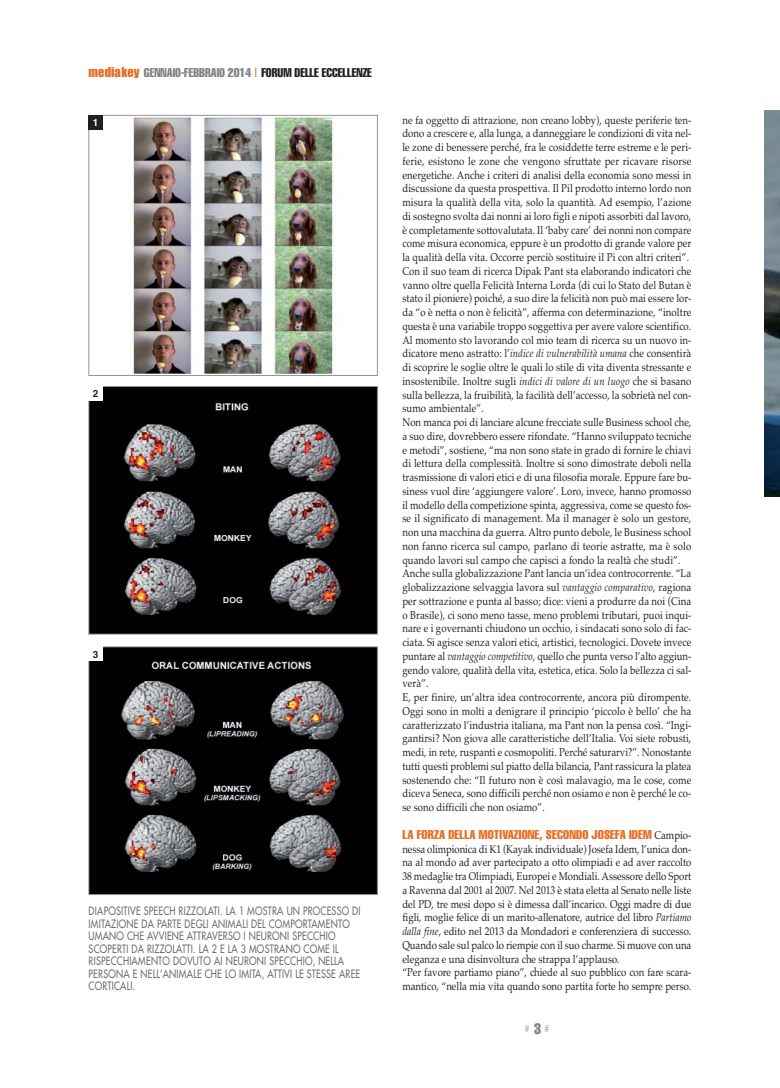
<style>
.page{position:relative;width:780px;height:1088px;background:#fff}
.page>*{position:absolute;margin:0;border:0;box-sizing:border-box;transform-origin:0 0}
.t1{font:extra-condensed 12.5px "Helvetica";color:#808285}
.t2{font:extra-condensed 12.5px "Helvetica";letter-spacing:.01em;color:#e76e25;scale:1.05 1}
.t3{font:11.25px/13.8px "Palatino";letter-spacing:.01em;color:#231f20;scale:.85 1}
.t4{font:11.25px/12.5px "Futura";letter-spacing:.025em;color:#6d6e70;scale:.8 1}
.t5{font:extra-condensed 10px "Helvetica";color:#bbbdc0}
.t6{font:700 10px "Helvetica";color:#231f20}
.t7{font:700 10px "Helvetica";color:#fff}
.s1{font-family:"Impact";font-stretch:normal;color:#e76e25}
.s2{font-stretch:normal;color:#e76e25}
.s3{color:#231f20}
.s4{font-style:italic}
.s5{font-family:"Palatino";font-stretch:normal;font-size:11.25px;color:#231f20}
.s6{font-size:15px;color:#808285}
</style>
<div class="page">
<img style="left:764px;top:111px;width:16px;height:386px">
<img style="left:91px;top:117px;width:243px;height:257px">
<div style="left:89px;top:115px;width:288px;height:261px;border:1px solid #939598"></div>
<img style="left:91px;top:388px;width:284px;height:244px">
<img style="left:91px;top:649px;width:284px;height:244px">
<div style="left:89px;top:115px;width:14px;height:14px;background:#231f20"></div>
<div style="left:89px;top:386px;width:14px;height:14px;background:#fff"></div>
<div style="left:89px;top:647px;width:14px;height:14px;background:#fff"></div>
<p class="t1" style="left:89px;top:68px;width:285px"><span class="s1">mediakey</span> GENNAIO-FEBBRAIO 2014 <span class="s2">|</span> <span class="s3">FORUM DELLE ECCELLENZE</span></p>
<p class="t7" style="left:93px;top:119px;width:7px">1</p>
<p class="t6" style="left:93px;top:390px;width:7px">2</p>
<p class="t6" style="left:93px;top:650px;width:7px">3</p>
<p class="t4" style="left:89px;top:905px;width:341px">DIAPOSITIVE SPEECH RIZZOLATI. LA 1 MOSTRA UN PROCESSO DI IMITAZIONE DA PARTE DEGLI ANIMALI DEL COMPORTAMENTO UMANO CHE AVVIENE ATTRAVERSO I NEURONI SPECCHIO SCOPERTI DA RIZZOLATTI. LA 2 E LA 3 MOSTRANO COME IL RISPECCHIAMENTO DOVUTO AI NEURONI SPECCHIO, NELLA PERSONA E NELL’ANIMALE CHE LO IMITA, ATTIVI LE STESSE AREE CORTICALI.</p>
<p class="t3" style="left:402px;top:114px;width:341px">ne fa oggetto di attrazione, non creano lobby), queste periferie ten&shy;dono a crescere e, alla lunga, a danneggiare le condizioni di vita nel&shy;le zone di benessere perché, fra le cosiddette terre estreme e le peri&shy;ferie, esistono le zone che vengono sfruttate per ricavare risorse energetiche. Anche i criteri di analisi della economia sono messi in discussione da questa prospettiva. Il Pil prodotto interno lordo non misura la qualità della vita, solo la quantità. Ad esempio, l’azione di sostegno svolta dai nonni ai loro figli e nipoti assorbiti dal lavoro, è completamente sottovalutata. Il ‘baby care’ dei nonni non compare come misura economica, eppure è un prodotto di grande valore per la qualità della vita. Occorre perciò sostituire il Pi con altri criteri”.<br>Con il suo team di ricerca Dipak Pant sta elaborando indicatori che vanno oltre quella Felicità Interna Lorda (di cui lo Stato del Butan è stato il pioniere) poiché, a suo dire la felicità non può mai essere lor&shy;da “o è netta o non è felicità”, afferma con determinazione, “inoltre questa è una variabile troppo soggettiva per avere valore scientifico.<br>Al momento sto lavorando col mio team di ricerca su un nuovo in&shy;dicatore meno astratto: l’<span class="s4">indice di vulnerabilità umana</span> che consentirà di scoprire le soglie oltre le quali lo stile di vita diventa stressante e insostenibile. Inoltre sugli <span class="s4">indici di valore di un luogo</span> che si basano sulla bellezza, la fruibilità, la facilità dell’accesso, la sobrietà nel con&shy;sumo ambientale”.<br>Non manca poi di lanciare alcune frecciate sulle Business school che, a suo dire, dovrebbero essere rifondate. “Hanno sviluppato tecniche e metodi”, sostiene, “ma non sono state in grado di fornire le chiavi di lettura della complessità. Inoltre si sono dimostrate deboli nella trasmissione di valori etici e di una filosofia morale. Eppure fare bu&shy;siness vuol dire ‘aggiungere valore’. Loro, invece, hanno promosso il modello della competizione spinta, aggressiva, come se questo fos&shy;se il significato di management. Ma il manager è solo un gestore, non una macchina da guerra. Altro punto debole, le Business school non fanno ricerca sul campo, parlano di teorie astratte, ma è solo quando lavori sul campo che capisci a fondo la realtà che studi”.<br>Anche sulla globalizzazione Pant lancia un’idea controcorrente. “La globalizzazione selvaggia lavora sul <span class="s4">vantaggio comparativo</span>, ragiona per sottrazione e punta al basso; dice: vieni a produrre da noi (Cina o Brasile), ci sono meno tasse, meno problemi tributari, puoi inqui&shy;nare e i governanti chiudono un occhio, i sindacati sono solo di fac&shy;ciata. Si agisce senza valori etici, artistici, tecnologici. Dovete invece puntare al <span class="s4">vantaggio competitivo</span>, quello che punta verso l’alto aggiun&shy;gendo valore, qualità della vita, estetica, etica. Solo la bellezza ci sal&shy;verà”.<br>E, per finire, un’altra idea controcorrente, ancora più dirompente.<br>Oggi sono in molti a denigrare il principio ‘piccolo è bello’ che ha caratterizzato l’industria italiana, ma Pant non la pensa così. “Ingi&shy;gantirsi? Non giova alle caratteristiche dell’Italia. Voi siete robusti, medi, in rete, ruspanti e cosmopoliti. Perché saturarvi?”. Nonostante tutti questi problemi sul piatto della bilancia, Pant rassicura la platea sostenendo che: “Il futuro non è così malavagio, ma le cose, come diceva Seneca, sono difficili perché non osiamo e non è perché le co&shy;se sono difficili che non osiamo”.</p>
<p class="t2" style="left:402px;top:830px;width:277px">LA FORZA DELLA MOTIVAZIONE, SECONDO JOSEFA IDEM <span class="s5">Campio-</span></p>
<p class="t3" style="left:402px;top:843px;width:341px">nessa olimpionica di K1 (Kayak individuale) Josefa Idem, l’unica don&shy;na al mondo ad aver partecipato a otto olimpiadi e ad aver raccolto 38 medaglie tra Olimpiadi, Europei e Mondiali. Assessore dello Sport a Ravenna dal 2001 al 2007. Nel 2013 è stata eletta al Senato nelle liste del PD, tre mesi dopo si è dimessa dall’incarico. Oggi madre di due figli, moglie felice di un marito-allenatore, autrice del libro <span class="s4">Partiamo dalla fine</span>, edito nel 2013 da Mondadori e conferenziera di successo.<br>Quando sale sul palco lo riempie con il suo charme. Si muove con una eleganza e una disinvoltura che strappa l’applauso.<br>“Per favore partiamo piano”, chiede al suo pubblico con fare scara&shy;mantico, “nella mia vita quando sono partita forte ho sempre perso.</p>
<p class="t5" style="left:525px;top:1024px;width:26px"># <span class="s6">3</span> #</p>
</div>
